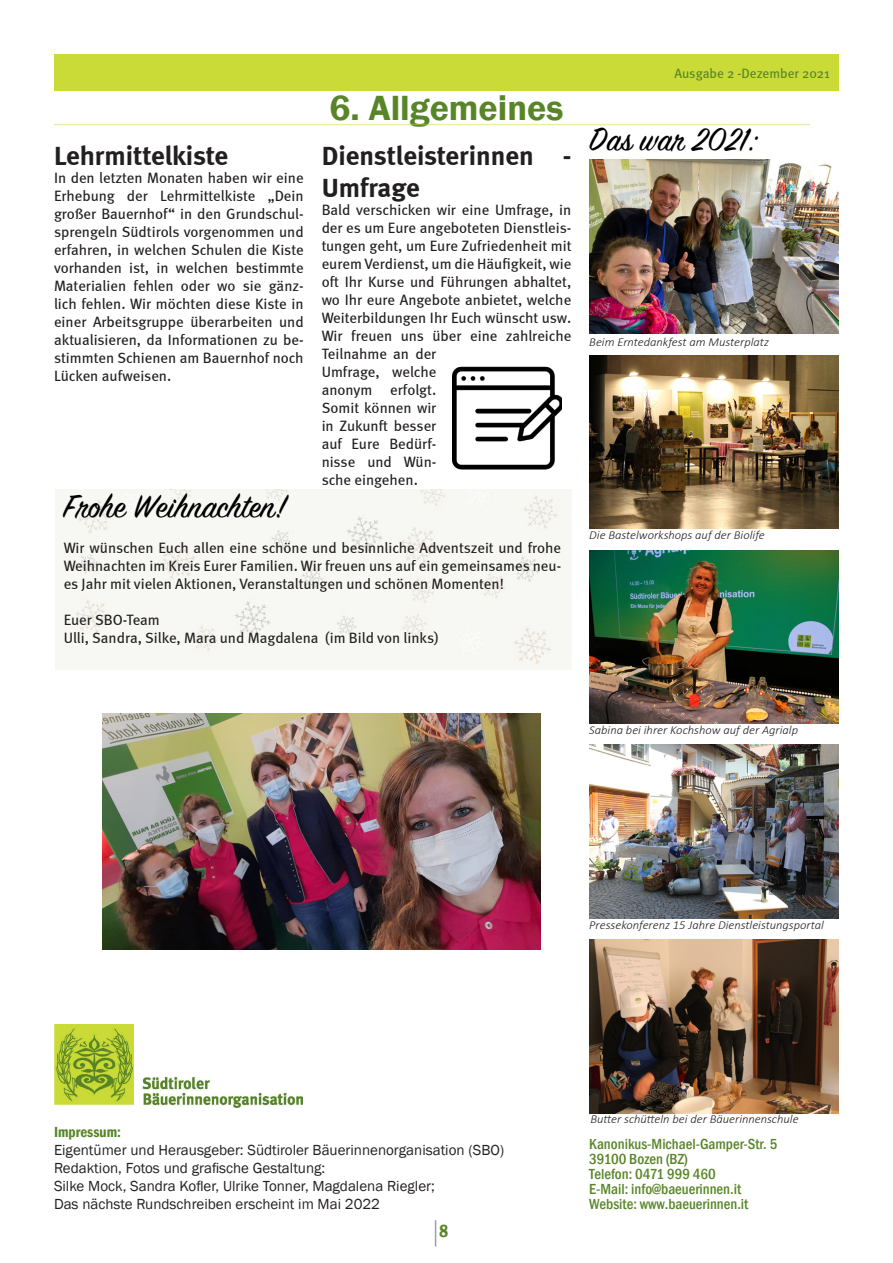
<style>
.page{position:relative;width:893px;height:1263px;background:#fff}
.page>*{position:absolute;margin:0;border:0;box-sizing:border-box;transform-origin:0 0}
.t1{font:36px "Sign Painter House Script";color:#000001}
.t2{font:600 36px "Franklin Gothic";color:#588527}
.t3{font:700 27px/32.4px "Meta";color:#231f20}
.t4{font:600 condensed 18px "Franklin Gothic";color:#588527}
.t5{font:15px/18px "Meta";color:#231f20;text-align:justify}
.t6{font:15px/18px "Franklin Gothic";color:#231f20}
.t7{font:500 condensed 15px "Franklin Gothic";color:#588527}
.t8{font:600 condensed 15px "Franklin Gothic";color:#588527}
.t9{font:13.5px "Meta";color:#588527}
.t10{font:italic 300 12.15px "Calibri";color:#231f20}
</style>
<div class="page">
<div style="left:55px;top:489px;width:516px;height:181px;background:#f7f8f3"></div>
<div style="left:54px;top:54px;width:785px;height:37px;background:#cadb37"></div>
<img style="left:54px;top:1025px;width:249px;height:83px">
<svg style="left:435px;top:1220px;width:1px;height:26px"></svg>
<img style="left:103px;top:714px;width:437px;height:235px">
<hr style="left:54px;top:124px;width:756px;height:1px;background:#cadb37">
<img style="left:589px;top:160px;width:250px;height:173px">
<img style="left:589px;top:356px;width:250px;height:173px">
<img style="left:589px;top:550px;width:250px;height:174px">
<img style="left:589px;top:745px;width:250px;height:173px">
<img style="left:589px;top:940px;width:250px;height:173px">
<img style="left:453px;top:366px;width:108px;height:104px">
<p class="t3" style="left:54px;top:139px;width:176px">Lehrmittelkiste</p>
<p class="t5" style="left:54px;top:168px;width:251px">In den letzten Monaten haben wir eine Erhebung der Lehrmittelkiste „Dein großer Bauernhof“ in den Grundschul&shy;sprengeln Südtirols vorgenommen und erfahren, in welchen Schulen die Kiste vorhanden ist, in welchen bestimmte Materialien fehlen oder wo sie gänz&shy;lich fehlen. Wir möchten diese Kiste in einer Arbeitsgruppe überarbeiten und aktualisieren, da Informationen zu be&shy;stimmten Schienen am Bauernhof noch Lücken aufweisen.</p>
<p class="t2" style="left:329px;top:85px;width:235px">6. Allgemeines</p>
<p class="t3" style="left:322px;top:139px;width:251px">Dienstleisterinnen -<br>Umfrage</p>
<p class="t5" style="left:322px;top:201px;width:251px">Bald verschicken wir eine Umfrage, in der es um Eure angeboteten Dienstleis&shy;tungen geht, um Eure Zufriedenheit mit eurem Verdienst, um die Häufigkeit, wie oft Ihr Kurse und Führungen abhaltet, wo Ihr eure Angebote anbietet, welche Weiterbildungen Ihr Euch wünscht usw.<br>Wir freuen uns über eine zahlreiche</p>
<p class="t5" style="left:322px;top:344px;width:116px">Teilnahme an der Umfrage, welche anonym erfolgt.<br>Somit können wir in Zukunft besser auf Eure Bedürf&shy;nisse und Wün&shy;sche eingehen.</p>
<p class="t1" style="left:64px;top:490px;width:224px">Frohe Weihnachten!</p>
<p class="t5" style="left:64px;top:539px;width:499px">Wir wünschen Euch allen eine schöne und besinnliche Adventszeit und frohe Weihnachten im Kreis Eurer Familien. Wir freuen uns auf ein gemeinsames neu&shy;es Jahr mit vielen Aktionen, Veranstaltungen und schönen Momenten!</p>
<p class="t5" style="left:64px;top:611px;width:98px">Euer SBO-Team</p>
<p class="t5" style="left:64px;top:629px;width:376px">Ulli, Sandra, Silke, Mara und Magdalena (im Bild von links)</p>
<p class="t9" style="left:674px;top:65px;width:157px">Ausgabe 2 -Dezember 2021</p>
<p class="t1" style="left:589px;top:123px;width:170px">Das war 2021:</p>
<p class="t10" style="left:589px;top:335px;width:181px">Beim Erntedankfest am Musterplatz</p>
<p class="t10" style="left:589px;top:527px;width:177px">Die Bastelworkshops auf der Biolife</p>
<p class="t10" style="left:589px;top:722px;width:210px">Sabina bei ihrer Kochshow auf der Agrialp</p>
<p class="t8" style="left:54px;top:1122px;width:68px">Impressum:</p>
<p class="t6" style="left:54px;top:1142px;width:452px">Eigentümer und Herausgeber: Südtiroler Bäuerinnenorganisation (SBO)</p>
<p class="t6" style="left:54px;top:1160px;width:382px">Redaktion, Fotos und grafische Gestaltung:<br>Silke Mock, Sandra Kofler, Ulrike Tonner, Magdalena Riegler;</p>
<p class="t6" style="left:54px;top:1196px;width:328px">Das nächste Rundschreiben erscheint im Mai 2022</p>
<p class="t4" style="left:439px;top:1219px;width:11px">8</p>
<p class="t10" style="left:589px;top:917px;width:236px">Pressekonferenz 15 Jahre Dienstleistungsportal</p>
<p class="t10" style="left:590px;top:1111px;width:210px">Butter schütteln bei der Bäuerinnenschule</p>
<p class="t7" style="left:589px;top:1134px;width:189px">Kanonikus-Michael-Gamper-Str. 5</p>
<p class="t7" style="left:589px;top:1149px;width:100px">39100 Bozen (BZ)</p>
<p class="t7" style="left:589px;top:1164px;width:128px">Telefon: 0471 999 460</p>
<p class="t7" style="left:589px;top:1179px;width:153px">E-Mail: info@baeuerinnen.it</p>
<p class="t7" style="left:589px;top:1194px;width:160px">Website: www.baeuerinnen.it</p>
</div>
